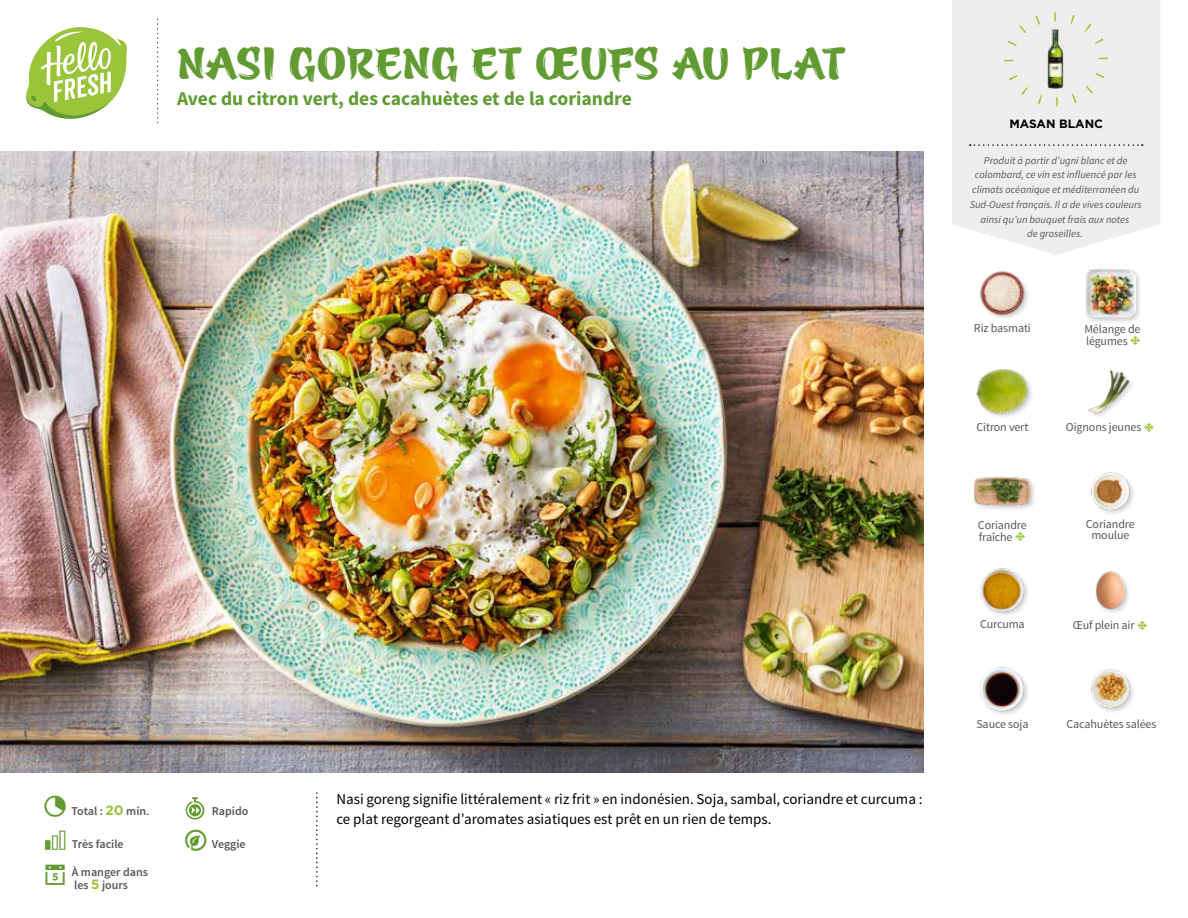
<style>
.page{position:relative;width:1188px;height:918px;background:#fff}
.page>*{position:absolute;margin:0;border:0;box-sizing:border-box;transform-origin:0 0}
.t1{font:49.5px "Azuki";letter-spacing:.005em;color:#619b31}
.t2{font:700 19.5px "Source Sans Pro";color:#619b31}
.t3{font:15px/20.5px "Source Sans Pro";color:#000}
.t4{font:12px/12px "Source Sans Pro";letter-spacing:-.01em;color:#575756}
.t5{font:600 12px/12.9px "Source Sans Pro";color:#575756}
.t6{font:700 12px "Gotham";color:#000}
.t7{font:italic 10.5px/14.7px "Source Sans Pro";color:#575756;text-align:center}
.s1{color:#619b31}
.s2{font-family:"Gotham";font-weight:700;font-size:13.5px;color:#9ac43a}
</style>
<div class="page">
<svg style="left:26px;top:27px;width:101px;height:92px"></svg>
<img style="left:0;top:151px;width:924px;height:622px">
<div style="left:952px;top:0;width:208px;height:255px;background:#f0eeed"></div>
<svg style="left:970px;top:144px;width:173px;height:2px"></svg>
<div style="left:1004px;top:12px;width:104px;height:94px;border:9px dashed #9ac43a;border-radius:50%"></div>
<img style="left:1047px;top:27px;width:17px;height:63px">
<div style="left:1084px;top:267px;width:59px;height:58px;background:#000;opacity:.2"></div>
<img style="left:1085px;top:268px;width:50px;height:50px">
<img style="left:1091px;top:472px;width:42px;height:42px">
<img style="left:1088px;top:370px;width:44px;height:46px">
<img style="left:1095px;top:571px;width:34px;height:42px">
<img style="left:1091px;top:669px;width:42px;height:43px">
<img style="left:980px;top:271px;width:48px;height:47px">
<div style="left:973px;top:476px;width:64px;height:36px;background:#000;opacity:.2"></div>
<img style="left:973px;top:476px;width:57px;height:36px">
<img style="left:980px;top:568px;width:48px;height:47px">
<img style="left:980px;top:667px;width:48px;height:48px">
<div style="left:976px;top:368px;width:58px;height:52px;background:#000;opacity:.2"></div>
<img style="left:976px;top:368px;width:54px;height:52px">
<svg style="left:186px;top:797px;width:18px;height:23px"></svg>
<h1 class="t1" style="left:177px;top:40px;width:670px">NASI GORENG ET ŒUFS AU PLAT</h1>
<h2 class="t2" style="left:177px;top:86px;width:456px">Avec du citron vert, des cacahuètes et de la coriandre</h2>
<p class="t5" style="left:43px;top:805px;width:109px"><span class="s1">✔</span> Total : <span class="s2">20</span> min.</p>
<p class="t5" style="left:212px;top:804px;width:38px">Rapido</p>
<p class="t5" style="left:72px;top:838px;width:53px">Très facile</p>
<p class="t5" style="left:212px;top:838px;width:35px">Veggie</p>
<p class="t5" style="left:72px;top:866px;width:78px">À manger dans les <span class="s2">5</span> jours</p>
<h3 class="t3" style="left:336px;top:789px;width:588px">Nasi goreng signifie littéralement « riz frit » en indonésien. Soja, sambal, coriandre et curcuma : ce plat regorgeant d’aromates asiatiques est prêt en un rien de temps.</h3>
<p class="t6" style="left:1009px;top:116px;width:95px">MASAN BLANC</p>
<p class="t7" style="left:970px;top:153px;width:174px">Produit à partir d’ugni blanc et de colombard, ce vin est influencé par les climats océanique et méditerranéen du Sud-Ouest français. Il a de vives couleurs ainsi qu’un bouquet frais aux notes<br>de groseilles.</p>
<p class="t4" style="left:974px;top:322px;width:58px">Riz basmati</p>
<p class="t4" style="left:1084px;top:323px;width:58px">Mélange de légumes</p>
<p class="t4" style="left:977px;top:421px;width:53px">Citron vert</p>
<p class="t4" style="left:1066px;top:421px;width:77px">Oignons jeunes</p>
<p class="t4" style="left:978px;top:519px;width:50px">Coriandre fraîche</p>
<p class="t4" style="left:980px;top:618px;width:46px">Curcuma</p>
<p class="t4" style="left:1086px;top:519px;width:50px;line-height:10.5px;text-align:center">Coriandre moulue</p>
<p class="t4" style="left:1073px;top:619px;width:63px">Œuf plein air</p>
<p class="t4" style="left:976px;top:718px;width:54px">Sauce soja</p>
<p class="t4" style="left:1067px;top:718px;width:91px">Cacahuètes salées</p>
</div>
